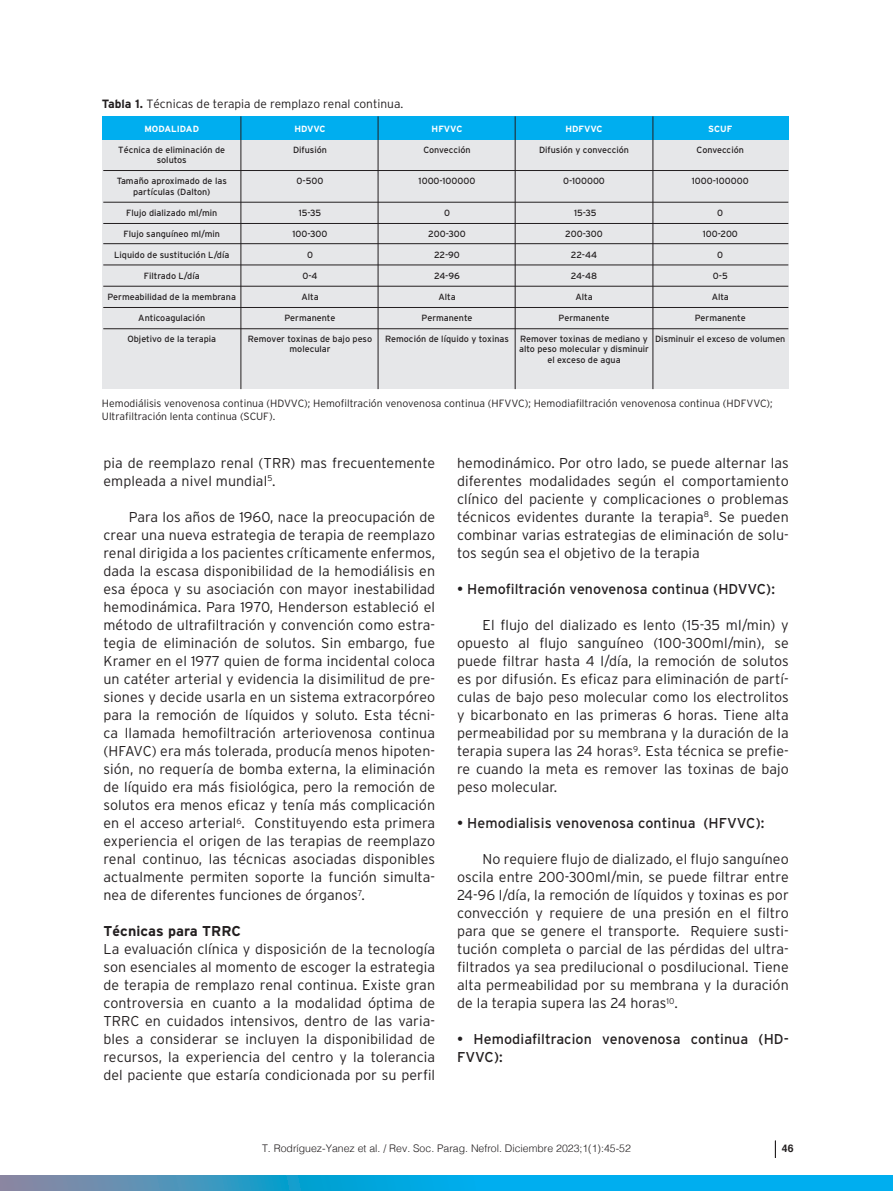
<style>
.page{position:relative;width:893px;height:1191px;background:#fff}
.page>*{position:absolute;margin:0;border:0;box-sizing:border-box;transform-origin:0 0}
.t1{font:300 14.25px/18px "Interstate";letter-spacing:.005em;color:#231f20;text-align:justify}
.t2{font:14.25px/18px "Interstate";letter-spacing:.005em;color:#231f20}
.t3{font:700 14.25px "Interstate";letter-spacing:.005em;color:#231f20}
.t4{font:300 12px "Interstate";color:#231f20}
.t5{font:300 10.5px/12.8px "Interstate";color:#231f20}
.t6{font:300 10.5px "Helvetica";color:#231f20}
.t7{font:700 10.5px "Helvetica";color:#231f20}
.t8{font:9px/10.5px "Interstate";color:#231f20;text-align:center}
.t9{font:700 9px "Interstate";letter-spacing:-.01em;color:#fff}
.s1{font-weight:700}
</style>
<div class="page">
<svg style="left:775px;top:1140px;width:1px;height:18px"></svg>
<div style="left:102px;top:116px;width:686px;height:24px;background:#00aeef"></div>
<div style="left:102px;top:140px;width:686px;height:249px;background:#e6e7e9"></div>
<hr style="left:241px;top:116px;width:1px;height:273px;background:#231f20">
<hr style="left:378px;top:116px;width:1px;height:273px;background:#231f20">
<hr style="left:515px;top:116px;width:1px;height:273px;background:#231f20">
<hr style="left:652px;top:116px;width:1px;height:273px;background:#231f20">
<hr style="left:103px;top:170px;width:685px;height:1px;background:#231f20">
<hr style="left:103px;top:202px;width:685px;height:1px;background:#231f20">
<hr style="left:103px;top:223px;width:685px;height:1px;background:#231f20">
<hr style="left:103px;top:243px;width:685px;height:1px;background:#231f20">
<hr style="left:103px;top:264px;width:685px;height:1px;background:#231f20">
<hr style="left:103px;top:286px;width:685px;height:1px;background:#231f20">
<hr style="left:103px;top:307px;width:685px;height:1px;background:#231f20">
<hr style="left:103px;top:328px;width:685px;height:1px;background:#231f20">
<svg style="left:0;top:1175px;width:893px;height:16px;background:#1ba3d8"></svg>
<p class="t4" style="left:102px;top:97px;width:303px"><span class="s1">Tabla 1.</span> Técnicas de terapia de remplazo renal continua.</p>
<p class="t9" style="left:144px;top:123px;width:56px">Modalidad</p>
<p class="t8" style="left:118px;top:144px;width:108px">Técnica de eliminación de solutos</p>
<p class="t8" style="left:117px;top:176px;width:112px">Tamaño aproximado de las partículas (Dalton)</p>
<p class="t8" style="left:126px;top:207px;width:92px">Flujo dializado ml/min</p>
<p class="t8" style="left:124px;top:228px;width:98px">Flujo sanguíneo ml/min</p>
<p class="t8" style="left:114px;top:249px;width:117px">Liquido de sustitución L/día</p>
<p class="t8" style="left:144px;top:270px;width:57px">Filtrado L/día</p>
<p class="t8" style="left:108px;top:291px;width:130px">Permeabilidad de la membrana</p>
<p class="t8" style="left:138px;top:312px;width:69px">Anticoagulación</p>
<p class="t8" style="left:127px;top:333px;width:90px">Objetivo de la terapia</p>
<p class="t9" style="left:432px;top:123px;width:32px">HFVVC</p>
<p class="t8" style="left:423px;top:144px;width:49px">Convección</p>
<p class="t8" style="left:419px;top:176px;width:58px">1000-100000</p>
<p class="t8" style="left:444px;top:207px;width:7px">0</p>
<p class="t8" style="left:428px;top:228px;width:39px">200-300</p>
<p class="t8" style="left:434px;top:249px;width:27px">22-90</p>
<p class="t8" style="left:434px;top:270px;width:27px">24-96</p>
<p class="t8" style="left:438px;top:291px;width:19px">Alta</p>
<p class="t8" style="left:422px;top:312px;width:52px">Permanente</p>
<p class="t8" style="left:385px;top:333px;width:125px">Remoción de líquido y toxinas</p>
<p class="t9" style="left:294px;top:123px;width:33px">HDVVC</p>
<p class="t8" style="left:293px;top:144px;width:36px">Difusión</p>
<p class="t8" style="left:297px;top:176px;width:28px">0-500</p>
<p class="t8" style="left:299px;top:207px;width:24px">15-35</p>
<p class="t8" style="left:292px;top:228px;width:37px">100-300</p>
<p class="t8" style="left:307px;top:249px;width:7px">0</p>
<p class="t8" style="left:302px;top:270px;width:17px">0-4</p>
<p class="t8" style="left:301px;top:291px;width:19px">Alta</p>
<p class="t8" style="left:285px;top:312px;width:52px">Permanente</p>
<p class="t8" style="left:248px;top:333px;width:126px">Remover toxinas de bajo peso molecular</p>
<p class="t9" style="left:708px;top:123px;width:19px">SCUF</p>
<p class="t8" style="left:697px;top:144px;width:49px">Convección</p>
<p class="t8" style="left:692px;top:176px;width:58px">1000-100000</p>
<p class="t8" style="left:717px;top:207px;width:7px">0</p>
<p class="t8" style="left:703px;top:228px;width:37px">100-200</p>
<p class="t8" style="left:717px;top:249px;width:7px">0</p>
<p class="t8" style="left:713px;top:270px;width:16px">0-5</p>
<p class="t8" style="left:712px;top:291px;width:19px">Alta</p>
<p class="t8" style="left:695px;top:312px;width:52px">Permanente</p>
<p class="t8" style="left:655px;top:333px;width:132px">Disminuir el exceso de volumen</p>
<p class="t9" style="left:565px;top:123px;width:39px">HDFVVC</p>
<p class="t8" style="left:539px;top:144px;width:92px">Difusión y convección</p>
<p class="t8" style="left:563px;top:176px;width:43px">0-100000</p>
<p class="t8" style="left:574px;top:207px;width:24px">15-35</p>
<p class="t8" style="left:565px;top:228px;width:39px">200-300</p>
<p class="t8" style="left:571px;top:249px;width:28px">22-44</p>
<p class="t8" style="left:571px;top:270px;width:28px">24-48</p>
<p class="t8" style="left:575px;top:291px;width:19px">Alta</p>
<p class="t8" style="left:559px;top:312px;width:52px">Permanente</p>
<p class="t8" style="left:519px;top:333px;width:131px">Remover toxinas de mediano y alto peso molecular y disminuir el exceso de agua</p>
<p class="t5" style="left:102px;top:397px;width:672px">Hemodiálisis venovenosa continua (HDVVC); Hemofiltración venovenosa continua (HFVVC); Hemodiafiltración venovenosa continua (HDFVVC);<br>Ultrafiltración lenta continua (SCUF).</p>
<p class="t1" style="left:103px;top:454px;width:333px">pia de reemplazo renal (TRR) mas frecuentemente empleada a nivel mundial<sup>5</sup>.</p>
<p class="t1" style="left:103px;top:508px;width:333px;text-indent:26px">Para los años de 1960, nace la preocupación de crear una nueva estrategia de terapia de reemplazo renal dirigida a los pacientes críticamente enfermos, dada la escasa disponibilidad de la hemodiálisis en esa época y su asociación con mayor inestabilidad hemodinámica. Para 1970, Henderson estableció el método de ultrafiltración y convención como estra&shy;tegia de eliminación de solutos. Sin embargo, fue Kramer en el 1977 quien de forma incidental coloca un catéter arterial y evidencia la disimilitud de pre&shy;siones y decide usarla en un sistema extracorpóreo para la remoción de líquidos y soluto. Esta técni&shy;ca llamada hemofiltración arteriovenosa continua (HFAVC) era más tolerada, producía menos hipoten&shy;sión, no requería de bomba externa, la eliminación de líquido era más fisiológica, pero la remoción de solutos era menos eficaz y tenía más complicación en el acceso arterial<sup>6</sup>. Constituyendo esta primera experiencia el origen de las terapias de reemplazo renal continuo, las técnicas asociadas disponibles actualmente permiten soporte la función simulta&shy;nea de diferentes funciones de órganos<sup>7</sup>.</p>
<p class="t3" style="left:103px;top:923px;width:139px">Técnicas para TRRC</p>
<p class="t1" style="left:103px;top:940px;width:333px">La evaluación clínica y disposición de la tecnología son esenciales al momento de escoger la estrategia de terapia de remplazo renal continua. Existe gran controversia en cuanto a la modalidad óptima de TRRC en cuidados intensivos, dentro de las varia&shy;bles a considerar se incluyen la disponibilidad de recursos, la experiencia del centro y la tolerancia del paciente que estaría condicionada por su perfil</p>
<p class="t1" style="left:457px;top:454px;width:333px">hemodinámico. Por otro lado, se puede alternar las diferentes modalidades según el comportamiento clínico del paciente y complicaciones o problemas técnicos evidentes durante la terapia<sup>8</sup>. Se pueden combinar varias estrategias de eliminación de solu&shy;tos según sea el objetivo de la terapia</p>
<p class="t2" style="left:457px;top:580px;width:319px">• Hemofiltración venovenosa continua (HDVVC):</p>
<p class="t1" style="left:457px;top:616px;width:333px;text-indent:26px">El flujo del dializado es lento (15-35 ml/min) y opuesto al flujo sanguíneo (100-300ml/min), se puede filtrar hasta 4 l/día, la remoción de solutos es por difusión. Es eficaz para eliminación de partí&shy;culas de bajo peso molecular como los electrolitos y bicarbonato en las primeras 6 horas. Tiene alta permeabilidad por su membrana y la duración de la terapia supera las 24 horas<sup>9</sup>. Esta técnica se prefie&shy;re cuando la meta es remover las toxinas de bajo peso molecular.</p>
<p class="t2" style="left:457px;top:814px;width:309px">• Hemodialisis venovenosa continua (HFVVC):</p>
<p class="t1" style="left:457px;top:850px;width:333px;text-indent:26px">No requiere flujo de dializado, el flujo sanguíneo oscila entre 200-300ml/min, se puede filtrar entre 24-96 l/día, la remoción de líquidos y toxinas es por convección y requiere de una presión en el filtro para que se genere el transporte. Requiere susti&shy;tución completa o parcial de las pérdidas del ultra&shy;filtrados ya sea predilucional o posdilucional. Tiene alta permeabilidad por su membrana y la duración de la terapia supera las 24 horas<sup>10</sup>.</p>
<p class="t2" style="left:457px;top:1030px;width:333px">• Hemodiafiltracion venovenosa continua (HD-<br>FVVC):</p>
<p class="t6" style="left:262px;top:1139px;width:370px">T. Rodríguez-Yanez et al. / Rev. Soc. Parag. Nefrol. Diciembre 2023;1(1):45-52</p>
<p class="t7" style="left:782px;top:1140px;width:13px">46</p>
</div>
